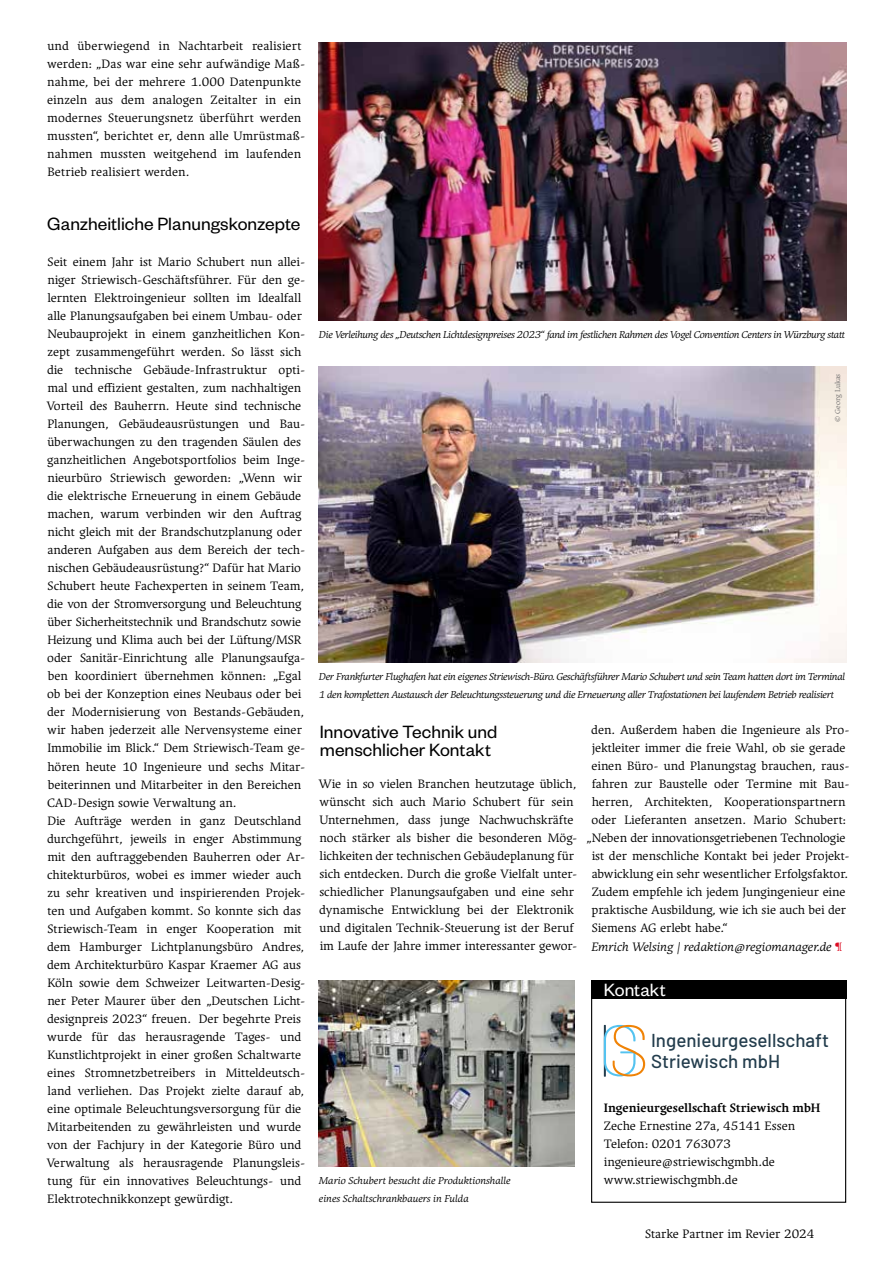
<style>
.page{position:relative;width:893px;height:1263px;background:#fff}
.page>*{position:absolute;margin:0;border:0;box-sizing:border-box;transform-origin:0 0}
.t1{font:19.5px/18px "Founders Grotesk";letter-spacing:.005em;color:#000}
.t2{font:19.5px "Founders Grotesk";color:#fff}
.t3{font:500 18.75px/20.9px "Barlow";color:#233d4d}
.t4{font:12.75px/18px "Ergilo";color:#000}
.t5{font:italic 12.75px "Ergilo";color:#000}
.t6{font:700 12.75px "Ergilo";color:#000}
.t7{font:italic 10.5px/18px "Ergilo";letter-spacing:-.025em;color:#000}
.t8{font:italic 10.5px/18px "Ergilo";color:#000}
.t9{font:7.5px "Ergilo";color:#706f6f}
.s1{font-style:normal;color:#dc0c23}
</style>
<div class="page">
<img style="left:319px;top:367px;width:527px;height:295px">
<img style="left:319px;top:43px;width:527px;height:277px">
<div style="left:591px;top:987px;width:255px;height:216px;border:1px solid #000"></div>
<div style="left:591px;top:980px;width:255px;height:18px;background:#000"></div>
<hr style="left:604px;top:1025px;width:2px;height:52px;background:#233d4d">
<svg style="left:604px;top:1025px;width:41px;height:51px"></svg>
<img style="left:319px;top:980px;width:255px;height:186px">
<p class="t4" style="left:47px;top:37px;width:259px">und überwiegend in Nachtarbeit realisiert werden: „Das war eine sehr aufwändige Maß&shy;nahme, bei der mehrere 1.000 Datenpunkte einzeln aus dem analogen Zeitalter in ein modernes Steuerungsnetz überführt werden mussten“, berichtet er, denn alle Umrüstmaß&shy;nahmen mussten weitgehend im laufenden Betrieb realisiert werden.</p>
<h1 class="t1" style="left:47px;top:214px;width:255px">Ganzheitliche Planungskonzepte</h1>
<p class="t4" style="left:46px;top:253px;width:260px">Seit einem Jahr ist Mario Schubert nun allei&shy;niger Striewisch-Geschäftsführer. Für den ge&shy;lernten Elektroingenieur sollten im Idealfall alle Planungsaufgaben bei einem Umbau- oder Neubauprojekt in einem ganzheitlichen Kon&shy;zept zusammengeführt werden. So lässt sich die technische Gebäude-Infrastruktur opti&shy;mal und effizient gestalten, zum nachhaltigen Vorteil des Bauherrn. Heute sind technische Planungen, Gebäudeausrüstungen und Bau&shy;überwachungen zu den tragenden Säulen des ganzheitlichen Angebotsportfolios beim Inge&shy;nieurbüro Striewisch geworden: „Wenn wir die elektrische Erneuerung in einem Gebäude machen, warum verbinden wir den Auftrag nicht gleich mit der Brandschutzplanung oder anderen Aufgaben aus dem Bereich der tech&shy;nischen Gebäudeausrüstung?“ Dafür hat Mario Schubert heute Fachexperten in seinem Team, die von der Stromversorgung und Beleuchtung über Sicherheitstechnik und Brandschutz sowie Heizung und Klima auch bei der Lüftung/MSR oder Sanitär-Einrichtung alle Planungsaufga&shy;ben koordiniert übernehmen können: „Egal ob bei der Konzeption eines Neubaus oder bei der Modernisierung von Bestands-Gebäuden, wir haben jederzeit alle Nervensysteme einer Immobilie im Blick.“ Dem Striewisch-Team ge&shy;hören heute 10 Ingenieure und sechs Mitar&shy;beiterinnen und Mitarbeiter in den Bereichen CAD-Design sowie Verwaltung an.<br>Die Aufträge werden in ganz Deutschland durchgeführt, jeweils in enger Abstimmung mit den auftraggebenden Bauherren oder Ar&shy;chitekturbüros, wobei es immer wieder auch zu sehr kreativen und inspirierenden Projek&shy;ten und Aufgaben kommt. So konnte sich das Striewisch-Team in enger Kooperation mit dem Hamburger Lichtplanungsbüro Andres, dem Architekturbüro Kaspar Kraemer AG aus Köln sowie dem Schweizer Leitwarten-Desig&shy;ner Peter Maurer über den „Deutschen Licht&shy;designpreis 2023“ freuen. Der begehrte Preis wurde für das herausragende Tages- und Kunstlichtprojekt in einer großen Schaltwarte eines Stromnetzbetreibers in Mitteldeutsch&shy;land verliehen. Das Projekt zielte darauf ab, eine optimale Beleuchtungsversorgung für die Mitarbeitenden zu gewährleisten und wurde von der Fachjury in der Kategorie Büro und Verwaltung als herausragende Planungsleis&shy;tung für ein innovatives Beleuchtungs- und Elektrotechnikkonzept gewürdigt.</p>
<p class="t7" style="left:319px;top:326px;width:528px">Die Verleihung des „Deutschen Lichtdesignpreises 2023“ fand im festlichen Rahmen des Vogel Convention Centers in Würzburg statt</p>
<p class="t9" style="left:833px;top:422px;width:50px;rotate:-90deg">© Georg Lukas</p>
<p class="t7" style="left:319px;top:668px;width:528px">Der Frankfurter Flughafen hat ein eigenes Striewisch-Büro. Geschäftsführer Mario Schubert und sein Team hatten dort im Terminal<br>1 den kompletten Austausch der Beleuchtungssteuerung und die Erneuerung aller Trafostationen bei laufendem Betrieb realisiert</p>
<h1 class="t1" style="left:320px;top:722px;width:179px">Innovative Technik und menschlicher Kontakt</h1>
<p class="t4" style="left:319px;top:775px;width:260px">Wie in so vielen Branchen heutzutage üblich, wünscht sich auch Mario Schubert für sein Unternehmen, dass junge Nachwuchskräfte noch stärker als bisher die besonderen Mög&shy;lichkeiten der technischen Gebäudeplanung für sich entdecken. Durch die große Vielfalt unter&shy;schiedlicher Planungsaufgaben und eine sehr dynamische Entwicklung bei der Elektronik und digitalen Technik-Steuerung ist der Beruf im Laufe der Jahre immer interessanter gewor-</p>
<p class="t4" style="left:591px;top:721px;width:260px">den. Außerdem haben die Ingenieure als Pro-</p>
<p class="t4" style="left:592px;top:739px;width:255px">jektleiter immer die freie Wahl, ob sie gerade</p>
<p class="t4" style="left:591px;top:757px;width:259px">einen Büro- und Planungstag brauchen, raus-</p>
<p class="t4" style="left:592px;top:775px;width:259px">fahren zur Baustelle oder Termine mit Bau-</p>
<p class="t4" style="left:592px;top:793px;width:255px">herren, Architekten, Kooperationspartnern</p>
<p class="t4" style="left:591px;top:811px;width:256px">oder Lieferanten ansetzen. Mario Schubert:</p>
<p class="t4" style="left:587px;top:829px;width:260px">„Neben der innovationsgetriebenen Technologie</p>
<p class="t4" style="left:592px;top:847px;width:259px">ist der menschliche Kontakt bei jeder Projekt-</p>
<p class="t4" style="left:592px;top:865px;width:258px">abwicklung ein sehr wesentlicher Erfolgsfaktor.</p>
<p class="t4" style="left:592px;top:883px;width:255px">Zudem empfehle ich jedem Jungingenieur eine</p>
<p class="t4" style="left:591px;top:901px;width:256px">praktische Ausbildung, wie ich sie auch bei der</p>
<p class="t4" style="left:592px;top:919px;width:137px">Siemens AG erlebt habe.“</p>
<p class="t5" style="left:591px;top:939px;width:252px">Emrich Welsing | redaktion@regiomanager.de <span class="s1">¶</span></p>
<h1 class="t2" style="left:604px;top:977px;width:63px">Kontakt</h1>
<p class="t8" style="left:319px;top:1172px;width:193px">Mario Schubert besucht die Produktionshalle eines Schaltschrankbauers in Fulda</p>
<h2 class="t3" style="left:651px;top:1028px;width:179px">Ingenieurgesellschaft<br>Striewisch mbH</h2>
<p class="t6" style="left:604px;top:1101px;width:218px">Ingenieurgesellschaft Striewisch mbH</p>
<p class="t4" style="left:604px;top:1117px;width:193px">Zeche Ernestine 27a, 45141 Essen<br>Telefon: 0201 763073 ingenieure@striewischgmbh.de www.striewischgmbh.de</p>
<p class="t4" style="left:645px;top:1225px;width:171px">Starke Partner im Revier 2024</p>
</div>
